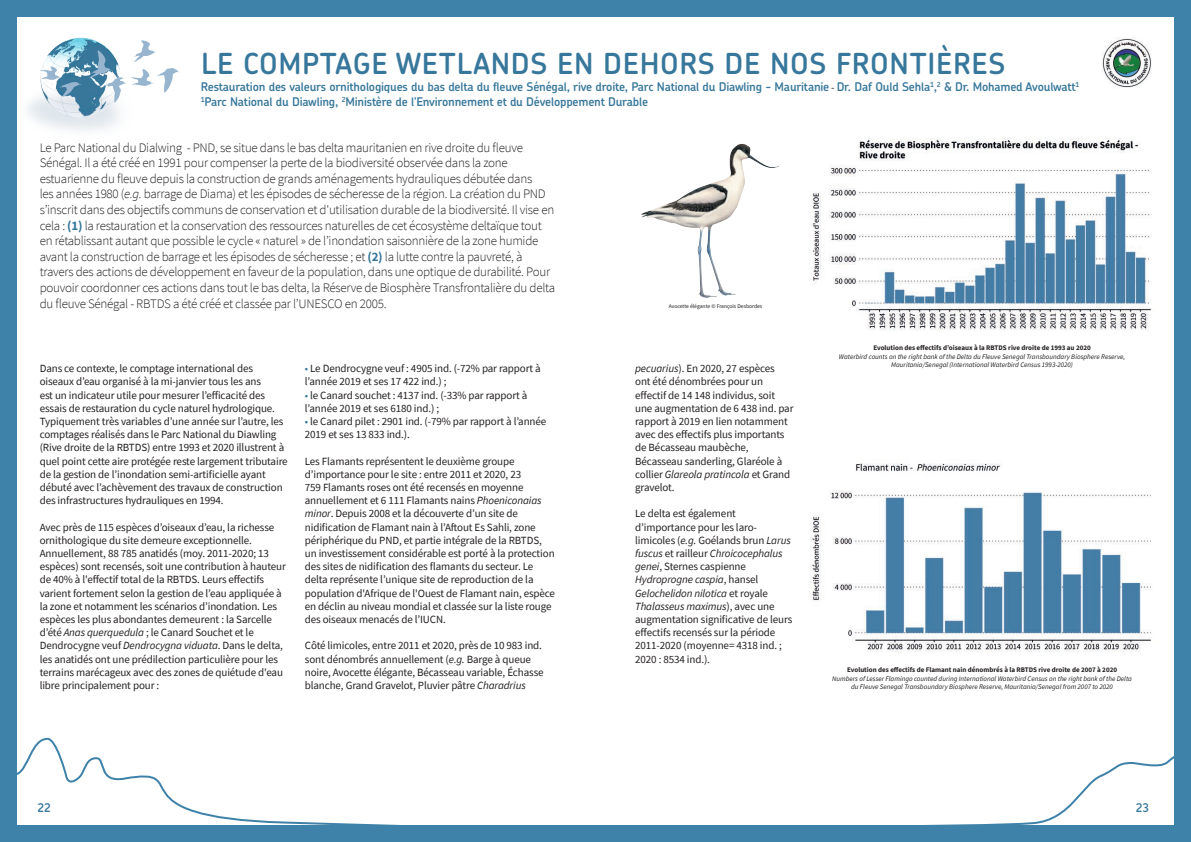
<style>
.page{position:relative;width:1191px;height:842px;background:#3e82a9}
.page>*{position:absolute;margin:0;border:0;box-sizing:border-box;transform-origin:0 0}
.t1{font:600 29px "Chevin Pro";letter-spacing:.025em;color:#37779b}
.t2{font:300 13px/15.6px "Source Sans Pro";letter-spacing:-.02em;color:#231f20}
.t3{font:600 12px/14.4px "Chevin Pro";letter-spacing:-.015em;color:#37779b}
.t4{font:11px/13.2px "Source Sans Pro";letter-spacing:-.01em;color:#231f20}
.t5{font:italic 7px/8.4px "Source Sans Pro";color:#231f20;text-align:center}
.t6{font:700 7px "Source Sans Pro";color:#231f20}
.t7{font:5.6px "Source Sans Pro";color:#231f20}
.s1{font-family:"Source Sans Pro";font-weight:400;font-size:11px;color:#231f20}
.s2{font-style:italic}
.s3{font-weight:700;color:#37779b}
.s4{color:#37779b}
</style>
<div class="page">
<div style="left:17px;top:17px;width:1157px;height:808px;background:#fff"></div>
<svg style="left:17px;top:737px;width:382px;height:88px"></svg>
<svg style="left:926px;top:756px;width:248px;height:69px"></svg>
<img style="left:28px;top:37px;width:92px;height:94px">
<svg style="left:40px;top:40px;width:140px;height:63px"></svg>
<img style="left:1102px;top:38px;width:49px;height:50px">
<img style="left:810px;top:463px;width:341px;height:189px">
<img style="left:810px;top:138px;width:342px;height:192px">
<img style="left:729px;top:144px;width:12px;height:33px">
<h1 class="t1" style="left:201px;top:44px;width:806px">LE COMPTAGE WETLANDS EN DEHORS DE NOS FRONTIÈRES</h1>
<p class="t3" style="left:201px;top:79px;width:880px">Restauration des valeurs ornithologiques du bas delta du fleuve Sénégal, rive droite, Parc National du Diawling - Mauritanie <span class="s1">-</span> Dr. Daf Ould Sehla<sup>1</sup>,<sup>2</sup> &amp; Dr. Mohamed Avoulwatt<sup>1<br>1</sup>Parc National du Diawling, <sup>2</sup>Ministère de l'Environnement et du Développement Durable</p>
<p class="t2" style="left:40px;top:139px;width:517px">Le Parc National du Dialwing - PND, se situe dans le bas delta mauritanien en rive droite du fleuve Sénégal. Il a été créé en 1991 pour compenser la perte de la biodiversité observée dans la zone estuarienne du fleuve depuis la construction de grands aménagements hydrauliques débutée dans<br>les années 1980 (<span class="s2">e.g.</span> barrage de Diama) et les épisodes de sécheresse de la région. La création du PND s’inscrit dans des objectifs communs de conservation et d'utilisation durable de la biodiversité. Il vise en cela : <span class="s3">(1)</span> la restauration et la conservation des ressources naturelles de cet écosystème deltaïque tout en rétablissant autant que possible le cycle « naturel » de l’inondation saisonnière de la zone humide avant la construction de barrage et les épisodes de sécheresse ; et <span class="s3">(2)</span> la lutte contre la pauvreté, à travers des actions de développement en faveur de la population, dans une optique de durabilité. Pour pouvoir coordonner ces actions dans tout le bas delta, la Réserve de Biosphère Transfrontalière du delta du fleuve Sénégal - RBTDS a été créé et classée par l’UNESCO en 2005.</p>
<p class="t4" style="left:40px;top:362px;width:249px">Dans ce contexte, le comptage international des oiseaux d’eau organisé à la mi-janvier tous les ans<br>est un indicateur utile pour mesurer l’efficacité des essais de restauration du cycle naturel hydrologique.<br>Typiquement très variables d’une année sur l’autre, les comptages réalisés dans le Parc National du Diawling (Rive droite de la RBTDS) entre 1993 et 2020 illustrent à quel point cette aire protégée reste largement tributaire de la gestion de l’inondation semi-artificielle ayant débuté avec l’achèvement des travaux de construction des infrastructures hydrauliques en 1994.</p>
<p class="t4" style="left:40px;top:520px;width:248px">Avec près de 115 espèces d’oiseaux d’eau, la richesse ornithologique du site demeure exceptionnelle.<br>Annuellement, 88 785 anatidés (moy. 2011-2020; 13 espèces) sont recensés, soit une contribution à hauteur de 40% à l'effectif total de la RBTDS. Leurs effectifs varient fortement selon la gestion de l’eau appliquée à la zone et notamment les scénarios d’inondation. Les espèces les plus abondantes demeurent : la Sarcelle d’été <span class="s2">Anas querquedula</span> ; le Canard Souchet et le Dendrocygne veuf <span class="s2">Dendrocygna viduata</span>. Dans le delta, les anatidés ont une prédilection particulière pour les terrains marécageux avec des zones de quiétude d'eau libre principalement pour :</p>
<p class="t4" style="left:305px;top:362px;width:237px"><span class="s4">•</span> Le Dendrocygne veuf : 4905 ind. (-72% par rapport à l’année 2019 et ses 17 422 ind.) ;</p>
<p class="t4" style="left:305px;top:388px;width:224px"><span class="s4">•</span> le Canard souchet : 4137 ind. (-33% par rapport à l’année 2019 et ses 6180 ind.) ;</p>
<p class="t4" style="left:305px;top:415px;width:243px"><span class="s4">•</span> le Canard pilet : 2901 ind. (-79% par rapport à l’année<br>2019 et ses 13 833 ind.).</p>
<p class="t4" style="left:305px;top:454px;width:252px">Les Flamants représentent le deuxième groupe d’importance pour le site : entre 2011 et 2020, 23<br>759 Flamants roses ont été recensés en moyenne annuellement et 6 111 Flamants nains <span class="s2">Phoeniconaias minor</span>. Depuis 2008 et la découverte d’un site de nidification de Flamant nain à l’Aftout Es Sahli, zone périphérique du PND, et partie intégrale de la RBTDS, un investissement considérable est porté à la protection des sites de nidification des flamants du secteur. Le delta représente l’unique site de reproduction de la population d'Afrique de l'Ouest de Flamant nain, espèce en déclin au niveau mondial et classée sur la liste rouge des oiseaux menacés de l’IUCN.</p>
<p class="t4" style="left:305px;top:639px;width:240px">Côté limicoles, entre 2011 et 2020, près de 10 983 ind. sont dénombrés annuellement (<span class="s2">e.g.</span> Barge à queue noire, Avocette élégante, Bécasseau variable, Échasse blanche, Grand Gravelot, Pluvier pâtre <span class="s2">Charadrius</span></p>
<p class="t7" style="left:669px;top:302px;width:95px">Avocette élégante © François Desbordes</p>
<p class="t4" style="left:635px;top:362px;width:160px"><span class="s2">pecuarius</span>). En 2020, 27 espèces<br>ont été dénombrées pour un effectif de 14 148 individus, soit une augmentation de 6 438 ind. par rapport à 2019 en lien notamment avec des effectifs plus importants de Bécasseau maubèche,<br>Bécasseau sanderling, Glaréole à collier <span class="s2">Glareola pratincola</span> et Grand gravelot.</p>
<p class="t4" style="left:635px;top:507px;width:159px">Le delta est également d’importance pour les laro&shy;limicoles (<span class="s2">e.g.</span> Goélands brun <span class="s2">Larus fuscus</span> et railleur <span class="s2">Chroicocephalus genei</span>, Sternes caspienne<br><span class="s2">Hydroprogne caspia</span>, hansel<br><span class="s2">Gelochelidon nilotica</span> et royale<br><span class="s2">Thalasseus maximus</span>), avec une augmentation significative de leurs effectifs recensés sur la période<br>2011-2020 (moyenne= 4318 ind. ;<br>2020 : 8534 ind.).</p>
<p class="t6" style="left:873px;top:343px;width:219px">Evolution des effectifs d’oiseaux à la RBTDS rive droite de 1993 au 2020</p>
<p class="t5" style="left:839px;top:352px;width:288px">Waterbird counts on the right bank of the Delta du Fleuve Senegal Transboundary Biosphere Reserve,<br>Mauritania/Senegal (International Waterbird Census 1993-2020)</p>
<p class="t6" style="left:847px;top:665px;width:271px">Evolution des effectifs de Flamant nain dénombrés à la RBTDS rive droite de 2007 à 2020</p>
<p class="t5" style="left:832px;top:674px;width:301px">Numbers of Lesser Flamingo counted during International Waterbird Census on the right bank of the Delta du Fleuve Senegal Transboundary Biosphere Reserve, Mauritania/Senegal from 2007 to 2020</p>
<p class="t3" style="left:38px;top:800px;width:15px">22</p>
<p class="t3" style="left:1135px;top:800px;width:15px">23</p>
</div>
